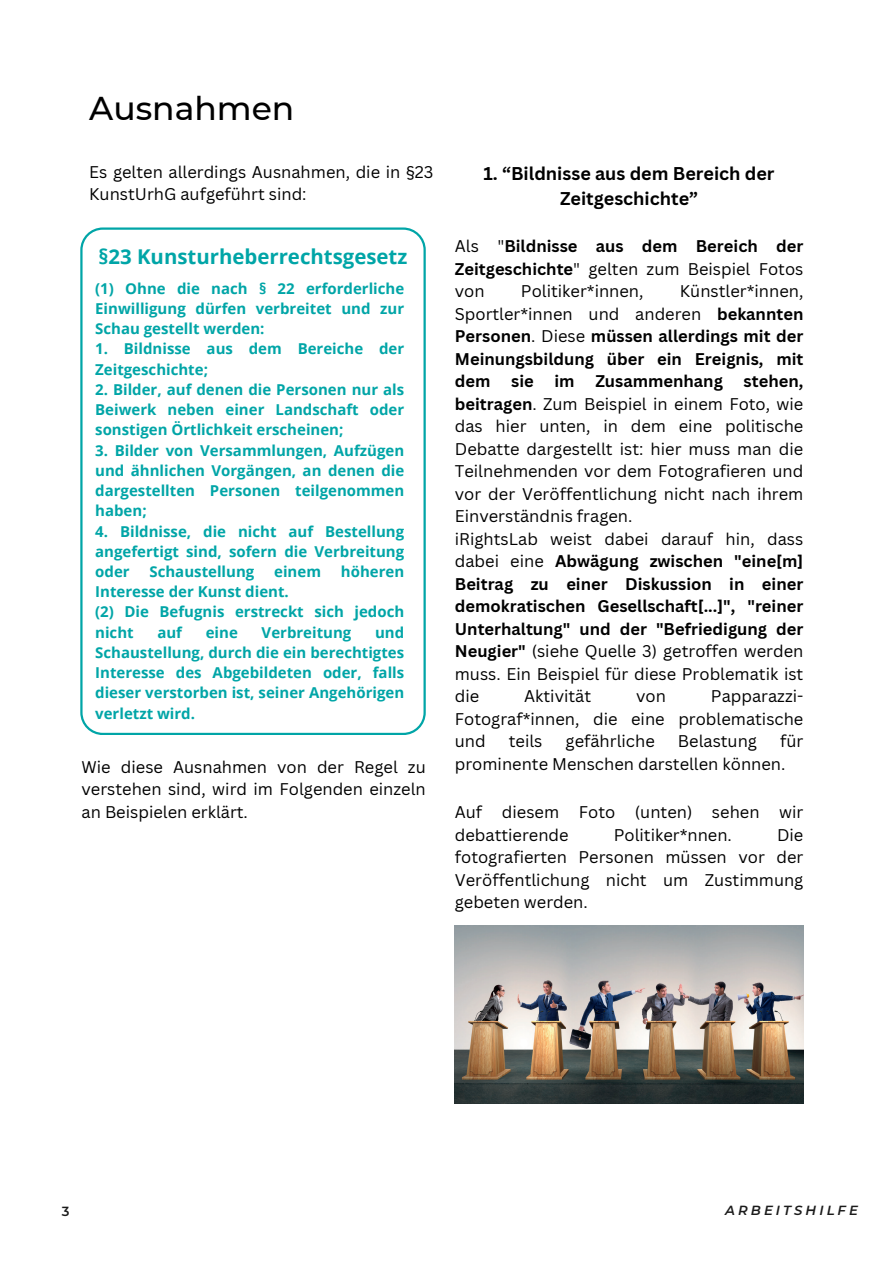
<style>
.page{position:relative;width:893px;height:1264px;background:#fff}
.page>*{position:absolute;margin:0;border:0;box-sizing:border-box;transform-origin:0 0}
.t1{font:500 33px "Montserrat";color:#000}
.t2{font:700 20.4px "Open Sans";color:#00a5a7}
.t3{font:700 18px/24.8px "Canva Sans";color:#000;text-align:center}
.t4{font:16.5px/22.5px "Canva Sans";color:#000;text-align:justify}
.t5{font:700 16.5px/22.5px "Canva Sans";color:#000;text-align:justify}
.t6{font:700 15px/20.2px "Open Sans";color:#00a5a7;text-align:justify}
.t7{font:italic 600 13.2px "Montserrat";letter-spacing:.23em;color:#1b1b1b}
.t8{font:600 13.2px "Montserrat";color:#1b1b1b}
.s1{font-weight:400}
.s2{font-weight:700}
</style>
<div class="page">
<svg style="left:80px;top:227px;width:345px;height:507px"></svg>
<img style="left:455px;top:925px;width:348px;height:178px">
<p class="t1" style="left:89px;top:88px;width:207px">Ausnahmen</p>
<p class="t4" style="left:89px;top:160px;width:345px">Es gelten allerdings Ausnahmen, die in §23<br>KunstUrhG aufgeführt sind:</p>
<p class="t3" style="left:483px;top:160px;width:292px">1. “Bildnisse aus dem Bereich der<br>Zeitgeschichte”</p>
<p class="t2" style="left:99px;top:242px;width:310px">§23 Kunsturheberrechtsgesetz</p>
<p class="t5" style="left:455px;top:235px;width:350px"><span class="s1">Als "</span>Bildnisse aus dem Bereich der Zeitgeschichte<span class="s1">" gelten zum Beispiel Fotos von</span></p>
<p class="t6" style="left:95px;top:278px;width:310px">(1) Ohne die nach § 22 erforderliche Einwilligung dürfen verbreitet und zur Schau gestellt werden:</p>
<p class="t6" style="left:95px;top:338px;width:310px">1. Bildnisse aus dem Bereiche der<br>Zeitgeschichte;</p>
<p class="t6" style="left:95px;top:379px;width:310px">2. Bilder, auf denen die Personen nur als Beiwerk neben einer Landschaft oder sonstigen Örtlichkeit erscheinen;</p>
<p class="t6" style="left:95px;top:439px;width:310px">3. Bilder von Versammlungen, Aufzügen und ähnlichen Vorgängen, an denen die dargestellten Personen teilgenommen haben;</p>
<p class="t6" style="left:95px;top:520px;width:310px">4. Bildnisse, die nicht auf Bestellung angefertigt sind, sofern die Verbreitung oder</p>
<p class="t5" style="left:455px;top:280px;width:350px;text-indent:225px"><span class="s1">Künstler*innen, Sportler*innen und anderen</span> bekannten Personen<span class="s1">. Diese</span> müssen allerdings mit der Meinungsbildung über ein Ereignis, mit dem</p>
<p class="t4" style="left:521px;top:280px;width:124px">Politiker*innen,</p>
<p class="t5" style="left:511px;top:370px;width:24px">sie</p>
<p class="t5" style="left:554px;top:370px;width:22px">im</p>
<p class="t5" style="left:595px;top:370px;width:129px">Zusammenhang</p>
<p class="t4" style="left:455px;top:370px;width:350px;text-indent:289px"><span class="s2">stehen, beitragen</span>. Zum Beispiel in einem Foto, wie das hier unten, in dem eine politische Debatte dargestellt ist: hier muss man die Teilnehmenden vor dem Fotografieren und vor der Veröffentlichung nicht nach ihrem Einverständnis fragen.</p>
<p class="t5" style="left:455px;top:527px;width:350px"><span class="s1">iRightsLab weist dabei darauf hin, dass dabei eine</span> Abwägung zwischen "eine[m] Beitrag zu einer Diskussion in einer demokratischen Gesellschaft[...]", "reiner Unterhaltung" und der "Befriedigung der Neugier" <span class="s1">(siehe Quelle 3) getroffen werden muss. Ein Beispiel für diese Problematik ist die</span></p>
<p class="t6" style="left:149px;top:561px;width:106px">Schaustellung</p>
<p class="t6" style="left:274px;top:561px;width:48px">einem</p>
<p class="t6" style="left:341px;top:561px;width:65px">höheren</p>
<p class="t6" style="left:95px;top:581px;width:195px">Interesse der Kunst dient.</p>
<p class="t6" style="left:95px;top:601px;width:310px">(2) Die Befugnis erstreckt sich jedoch nicht</p>
<p class="t6" style="left:157px;top:621px;width:26px">auf</p>
<p class="t6" style="left:206px;top:621px;width:34px">eine</p>
<p class="t6" style="left:261px;top:621px;width:91px">Verbreitung</p>
<p class="t6" style="left:95px;top:621px;width:310px;text-indent:280px">und Schaustellung, durch die ein berechtigtes Interesse des Abgebildeten oder, falls dieser verstorben ist, seiner Angehörigen verletzt wird.</p>
<p class="t4" style="left:455px;top:684px;width:350px;text-indent:256px">Papparazzi-Fotograf*innen, die eine problematische und</p>
<p class="t4" style="left:524px;top:684px;width:68px">Aktivität</p>
<p class="t4" style="left:636px;top:684px;width:31px">von</p>
<p class="t4" style="left:455px;top:729px;width:350px;text-indent:325px">für prominente Menschen darstellen können.</p>
<p class="t4" style="left:455px;top:800px;width:350px">Auf diesem Foto (unten) sehen wir debattierende</p>
<p class="t4" style="left:509px;top:729px;width:35px">teils</p>
<p class="t4" style="left:565px;top:729px;width:91px">gefährliche</p>
<p class="t4" style="left:677px;top:729px;width:81px">Belastung</p>
<p class="t4" style="left:82px;top:755px;width:345px">Wie diese Ausnahmen von der Regel zu verstehen sind, wird im Folgenden einzeln an Beispielen erklärt.</p>
<p class="t4" style="left:455px;top:823px;width:350px;text-indent:322px">Die fotografierten Personen müssen vor der Veröffentlichung nicht um Zustimmung gebeten werden.</p>
<p class="t4" style="left:613px;top:823px;width:120px">Politiker*nnen.</p>
<p class="t8" style="left:62px;top:1202px;width:9px">3</p>
<p class="t7" style="left:725px;top:1201px;width:134px">ARBEITSHILFE</p>
</div>
